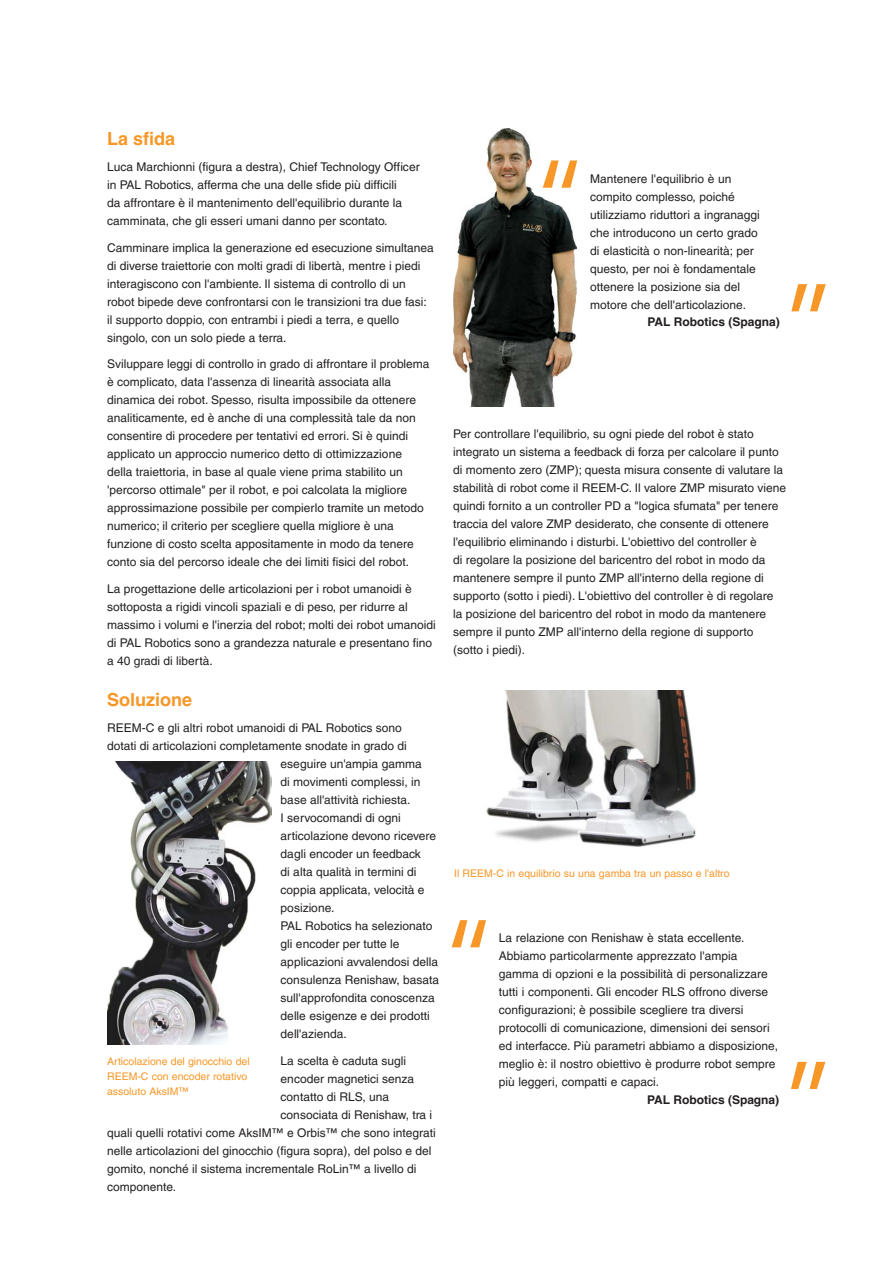
<style>
.page{position:relative;width:893px;height:1263px;background:#fff}
.page>*{position:absolute;margin:0;border:0;box-sizing:border-box;transform-origin:0 0}
.Main_body_heading_te{font:700 18px "Helvetica LT Pro";color:#f79727}
.Main_body_heading_te-2{font:12px/18px "Helvetica LT Pro";color:#231f20}
.Main_body_text_8pt{font:12px/18px "Helvetica LT Pro";color:#231f20}
.t1{font:700 12px "Helvetica LT Pro";color:#231f20}
.Caption_text_7pt{font:10.5px/15px "Helvetica LT Pro";color:#f79727}
</style>
<div class="page">
<img style="left:453px;top:129px;width:123px;height:277px">
<svg style="left:543px;top:160px;width:34px;height:28px"></svg>
<svg style="left:791px;top:284px;width:35px;height:27px"></svg>
<img style="left:107px;top:762px;width:165px;height:282px">
<img style="left:486px;top:690px;width:210px;height:156px">
<svg style="left:452px;top:920px;width:34px;height:27px"></svg>
<svg style="left:791px;top:1062px;width:34px;height:27px"></svg>
<p class="Main_body_heading_te" style="left:107px;top:127px;width:70px">La sfida</p>
<p class="Main_body_heading_te-2" style="left:107px;top:158px;width:314px">Luca Marchionni (figura a destra), Chief Technology Officer in PAL Robotics, afferma che una delle sfide più difficili<br>da affrontare è il mantenimento dell'equilibrio durante la camminata, che gli esseri umani danno per scontato.</p>
<p class="Main_body_heading_te-2" style="left:107px;top:239px;width:328px">Camminare implica la generazione ed esecuzione simultanea di diverse traiettorie con molti gradi di libertà, mentre i piedi interagiscono con l'ambiente. Il sistema di controllo di un robot bipede deve confrontarsi con le transizioni tra due fasi: il supporto doppio, con entrambi i piedi a terra, e quello singolo, con un solo piede a terra.</p>
<p class="Main_body_heading_te-2" style="left:107px;top:355px;width:324px">Sviluppare leggi di controllo in grado di affrontare il problema è complicato, data l'assenza di linearità associata alla dinamica dei robot. Spesso, risulta impossibile da ottenere analiticamente, ed è anche di una complessità tale da non consentire di procedere per tentativi ed errori. Si è quindi applicato un approccio numerico detto di ottimizzazione della traiettoria, in base al quale viene prima stabilito un 'percorso ottimale" per il robot, e poi calcolata la migliore approssimazione possibile per compierlo tramite un metodo numerico; il criterio per scegliere quella migliore è una funzione di costo scelta appositamente in modo da tenere conto sia del percorso ideale che dei limiti fisici del robot.</p>
<p class="Main_body_heading_te-2" style="left:107px;top:580px;width:330px">La progettazione delle articolazioni per i robot umanoidi è sottoposta a rigidi vincoli spaziali e di peso, per ridurre al massimo i volumi e l'inerzia del robot; molti dei robot umanoidi di PAL Robotics sono a grandezza naturale e presentano fino a 40 gradi di libertà.</p>
<p class="Main_body_heading_te" style="left:107px;top:688px;width:87px">Soluzione</p>
<p class="Main_body_heading_te-2" style="left:107px;top:719px;width:296px">REEM-C e gli altri robot umanoidi di PAL Robotics sono</p>
<p class="Main_body_heading_te-2" style="left:107px;top:737px;width:301px">dotati di articolazioni completamente snodate in grado di</p>
<p class="Main_body_heading_te-2" style="left:281px;top:755px;width:143px">eseguire un'ampia gamma</p>
<p class="Main_body_heading_te-2" style="left:281px;top:773px;width:141px">di movimenti complessi, in</p>
<p class="Main_body_heading_te-2" style="left:281px;top:791px;width:131px">base all'attività richiesta.</p>
<p class="Main_body_heading_te-2" style="left:281px;top:809px;width:122px">I servocomandi di ogni</p>
<p class="Main_body_heading_te-2" style="left:281px;top:827px;width:157px">articolazione devono ricevere</p>
<p class="Main_body_heading_te-2" style="left:281px;top:845px;width:142px">dagli encoder un feedback</p>
<p class="Main_body_heading_te-2" style="left:281px;top:863px;width:137px">di alta qualità in termini di</p>
<p class="Main_body_heading_te-2" style="left:281px;top:881px;width:145px">coppia applicata, velocità e</p>
<p class="Main_body_heading_te-2" style="left:281px;top:899px;width:55px">posizione.</p>
<p class="Main_body_heading_te-2" style="left:281px;top:917px;width:153px">PAL Robotics ha selezionato</p>
<p class="Main_body_heading_te-2" style="left:281px;top:935px;width:120px">gli encoder per tutte le</p>
<p class="Main_body_heading_te-2" style="left:281px;top:953px;width:159px">applicazioni avvalendosi della</p>
<p class="Main_body_heading_te-2" style="left:281px;top:971px;width:160px">consulenza Renishaw, basata</p>
<p class="Main_body_heading_te-2" style="left:281px;top:989px;width:156px">sull'approfondita conoscenza</p>
<p class="Main_body_heading_te-2" style="left:281px;top:1007px;width:151px">delle esigenze e dei prodotti</p>
<p class="Main_body_heading_te-2" style="left:281px;top:1025px;width:68px">dell'azienda.</p>
<p class="Main_body_heading_te-2" style="left:281px;top:1052px;width:127px">La scelta è caduta sugli</p>
<p class="Main_body_heading_te-2" style="left:281px;top:1070px;width:135px">encoder magnetici senza</p>
<p class="Main_body_heading_te-2" style="left:281px;top:1088px;width:110px">contatto di RLS, una</p>
<p class="Main_body_heading_te-2" style="left:281px;top:1106px;width:153px">consociata di Renishaw, tra i</p>
<p class="Main_body_heading_te-2" style="left:107px;top:1124px;width:330px">quali quelli rotativi come AksIM™ e Orbis™ che sono integrati</p>
<p class="Main_body_heading_te-2" style="left:107px;top:1142px;width:326px">nelle articolazioni del ginocchio (figura sopra), del polso e del</p>
<p class="Main_body_heading_te-2" style="left:107px;top:1160px;width:311px">gomito, nonché il sistema incrementale RoLin™ a livello di</p>
<p class="Main_body_heading_te-2" style="left:107px;top:1178px;width:71px">componente.</p>
<p class="Caption_text_7pt" style="left:107px;top:1053px;width:144px">Articolazione del ginocchio del<br>REEM-C con encoder rotativo assoluto AksIM™</p>
<p class="Main_body_text_8pt" style="left:590px;top:169px;width:171px">Mantenere l'equilibrio è un compito complesso, poiché utilizziamo riduttori a ingranaggi che introducono un certo grado di elasticità o non-linearità; per questo, per noi è fondamentale ottenere la posizione sia del motore che dell'articolazione.</p>
<p class="t1" style="left:648px;top:314px;width:134px">PAL Robotics (Spagna)</p>
<p class="Main_body_heading_te-2" style="left:453px;top:425px;width:335px">Per controllare l'equilibrio, su ogni piede del robot è stato integrato un sistema a feedback di forza per calcolare il punto di momento zero (ZMP); questa misura consente di valutare la stabilità di robot come il REEM-C. Il valore ZMP misurato viene quindi fornito a un controller PD a "logica sfumata" per tenere traccia del valore ZMP desiderato, che consente di ottenere l'equilibrio eliminando i disturbi. L'obiettivo del controller è<br>di regolare la posizione del baricentro del robot in modo da mantenere sempre il punto ZMP all'interno della regione di supporto (sotto i piedi). L'obiettivo del controller è di regolare<br>la posizione del baricentro del robot in modo da mantenere sempre il punto ZMP all'interno della regione di supporto (sotto i piedi).</p>
<p class="Caption_text_7pt" style="left:454px;top:866px;width:277px">Il REEM-C in equilibrio su una gamba tra un passo e l'altro</p>
<p class="Main_body_text_8pt" style="left:499px;top:929px;width:281px">La relazione con Renishaw è stata eccellente.<br>Abbiamo particolarmente apprezzato l'ampia gamma di opzioni e la possibilità di personalizzare tutti i componenti. Gli encoder RLS offrono diverse configurazioni; è possibile scegliere tra diversi protocolli di comunicazione, dimensioni dei sensori ed interfacce. Più parametri abbiamo a disposizione, meglio è: il nostro obiettivo è produrre robot sempre più leggeri, compatti e capaci.</p>
<p class="t1" style="left:647px;top:1092px;width:134px">PAL Robotics (Spagna)</p>
</div>
